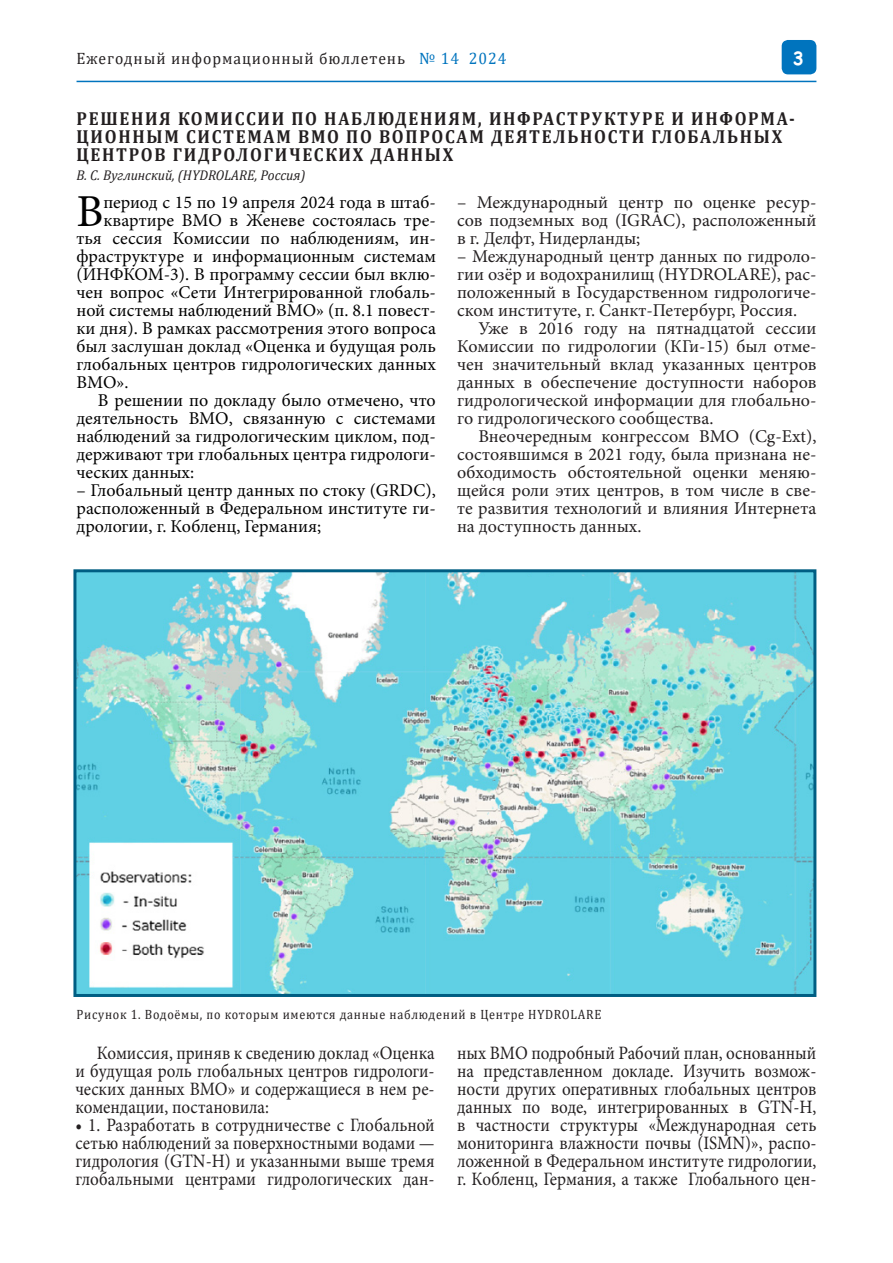
<style>
.page{position:relative;width:893px;height:1263px;background:#fff}
.page>*{position:absolute;margin:0;border:0;box-sizing:border-box;transform-origin:0 0}
.t1{font:45.75px "Minion Pro";color:#000}
.t2{font:18.9px/18px "Minion Pro";color:#231f20;text-align:justify;scale:.9 1}
.t3{font:700 18.9px "Cambria";letter-spacing:.1em;color:#231f20;scale:.9 1}
.t4{font:18px/18px "Minion Pro";color:#231f20;text-align:justify}
.t5{font:18px/18px "Minion Pro";color:#000;text-align:justify}
.t6{font:700 18px "Comic Sans MS";color:#fff}
.t7{font:16.5px "Cambria";letter-spacing:.06em;color:#231f20;scale:.95 1}
.t8{font:italic 14.1px "Cambria";color:#231f20;scale:.95 1}
.t9{font:13.5px "Cambria";letter-spacing:.06em;color:#231f20;scale:.9 1}
.s1{color:#0074be}
</style>
<div class="page">
<hr style="left:77px;top:81px;width:739px;height:1px;background:#0074be">
<div style="left:782px;top:40px;width:34px;height:34px;background:#0074be;border-radius:6px"></div>
<img style="left:77px;top:573px;width:735px;height:420px">
<div style="left:73px;top:569px;width:743px;height:428px;border:3px solid #005e83"></div>
<p class="t7" style="left:77px;top:48px;width:454px">Ежегодный информационный бюллетень <span class="s1">№ 14 2024</span></p>
<p class="t6" style="left:793px;top:45px;width:12px">3</p>
<p class="t3" style="left:77px;top:105px;width:143px">РЕШЕНИЯ КОМИ</p>
<p class="t3" style="left:235px;top:105px;width:116px">ССИИ ПО НАБЛЮД</p>
<p class="t3" style="left:409px;top:105px;width:105px">ЕНИЯМ, ИНФРА</p>
<p class="t3" style="left:556px;top:105px;width:167px">СТРУКТУРЕ И ИНФОРМА</p>
<p class="t3" style="left:789px;top:105px;width:8px">-</p>
<p class="t3" style="left:77px;top:123px;width:17px">ЦИОННЫМ</p>
<p class="t3" style="left:186px;top:123px;width:85px">СИСТЕМАМ</p>
<p class="t3" style="left:298px;top:123px;width:299px">ВМО ПО ВОПРОСАМ ДЕЯТЕЛЬНО</p>
<p class="t3" style="left:608px;top:123px;width:65px">СТИ ГЛОБАЛЬНЫ</p>
<p class="t3" style="left:772px;top:123px;width:13px">Х</p>
<p class="t3" style="left:77px;top:141px;width:44px">ЦЕНТРО</p>
<p class="t3" style="left:155px;top:141px;width:36px">В ГИДРОЛОГИ</p>
<p class="t3" style="left:289px;top:141px;width:107px">ЧЕСКИХ ДАННЫ</p>
<p class="t3" style="left:443px;top:141px;width:13px">Х</p>
<p class="t8" style="left:77px;top:165px;width:243px">В. С. Вуглинский, (HYDROLARE, Россия)</p>
<p class="t1" style="left:77px;top:180px;width:28px">В</p>
<p class="t5" style="left:103px;top:193px;width:334px">период с 15 по 19 апреля 2024 года в штаб-</p>
<p class="t4" style="left:457px;top:194px;width:361px">– Международный центр по оценке ресур&shy;сов подземных вод (IGRAC), расположенный в г. Делфт, Нидерланды;</p>
<p class="t4" style="left:457px;top:248px;width:361px">– Международный центр данных по гидроло&shy;гии озёр и водохранилищ (HYDROLARE), рас&shy;положенный в Государственном гидрологиче&shy;ском институте, г. Санкт-Петербург, Россия.</p>
<p class="t4" style="left:457px;top:320px;width:361px;text-indent:21px">Уже в 2016 году на пятнадцатой сессии Комиссии по гидрологии (КГи-15) был отме&shy;чен значительный вклад указанных центров данных в обеспечение доступности наборов гидрологической информации для глобально&shy;го гидрологического сообщества.</p>
<p class="t4" style="left:457px;top:428px;width:361px;text-indent:21px">Внеочередным конгрессом ВМО (Cg-Ext), состоявшимся в 2021 году, была признана не&shy;обходимость обстоятельной оценки меняю&shy;щейся роли этих центров, в том числе в све&shy;те развития технологий и влияния Интернета на доступность данных.</p>
<p class="t5" style="left:103px;top:211px;width:334px">квартире ВМО в Женеве состоялась тре-</p>
<p class="t5" style="left:77px;top:229px;width:361px">тья сессия Комиссии по наблюдениям, ин-</p>
<p class="t5" style="left:77px;top:247px;width:361px">фраструктуре и информационным системам</p>
<p class="t5" style="left:77px;top:265px;width:361px">(ИНФКОМ-3). В программу сессии был вклю-</p>
<p class="t5" style="left:77px;top:283px;width:361px">чен вопрос «Сети Интегрированной глобаль-</p>
<p class="t5" style="left:77px;top:301px;width:361px">ной системы наблюдений ВМО» (п. 8.1 повест-</p>
<p class="t5" style="left:77px;top:319px;width:361px">ки дня). В рамках рассмотрения этого вопроса</p>
<p class="t5" style="left:77px;top:337px;width:361px">был заслушан доклад «Оценка и будущая роль</p>
<p class="t5" style="left:77px;top:355px;width:361px">глобальных центров гидрологических данных</p>
<p class="t5" style="left:77px;top:373px;width:54px">ВМО».</p>
<p class="t5" style="left:77px;top:391px;width:361px;text-indent:21px">В решении по докладу было отмечено, что деятельность ВМО, связанную с системами наблюдений за гидрологическим циклом, под&shy;держивают три глобальных центра гидрологи&shy;ческих данных:</p>
<p class="t5" style="left:77px;top:481px;width:361px">– Глобальный центр данных по стоку (GRDC), расположенный в Федеральном институте ги&shy;дрологии, г. Кобленц, Германия;</p>
<p class="t9" style="left:77px;top:1007px;width:585px">Рисунок 1. Водоёмы, по которым имеются данные наблюдений в Центре HYDROLARE</p>
<p class="t2" style="left:75px;top:1044px;width:401px;text-indent:21px">Комиссия, приняв к сведению доклад «Оценка и будущая роль глобальных центров гидрологи&shy;ческих данных ВМО» и содержащиеся в нем ре&shy;комендации, постановила:</p>
<p class="t2" style="left:75px;top:1116px;width:401px">• 1. Разработать в сотрудничестве с Глобальной сетью наблюдений за поверхностными водами — гидрология (GTN-H) и указанными выше тремя глобальными центрами гидрологических дан-</p>
<p class="t2" style="left:457px;top:1044px;width:401px">ных ВМО подробный Рабочий план, основанный на представленном докладе. Изучить возмож&shy;ности других оперативных глобальных центров данных по воде, интегрированных в GTN-H, в частности структуры «Международная сеть мониторинга влажности почвы (ISMN)», распо&shy;ложенной в Федеральном институте гидрологии, г. Кобленц, Германия, а также Глобального цен-</p>
</div>
